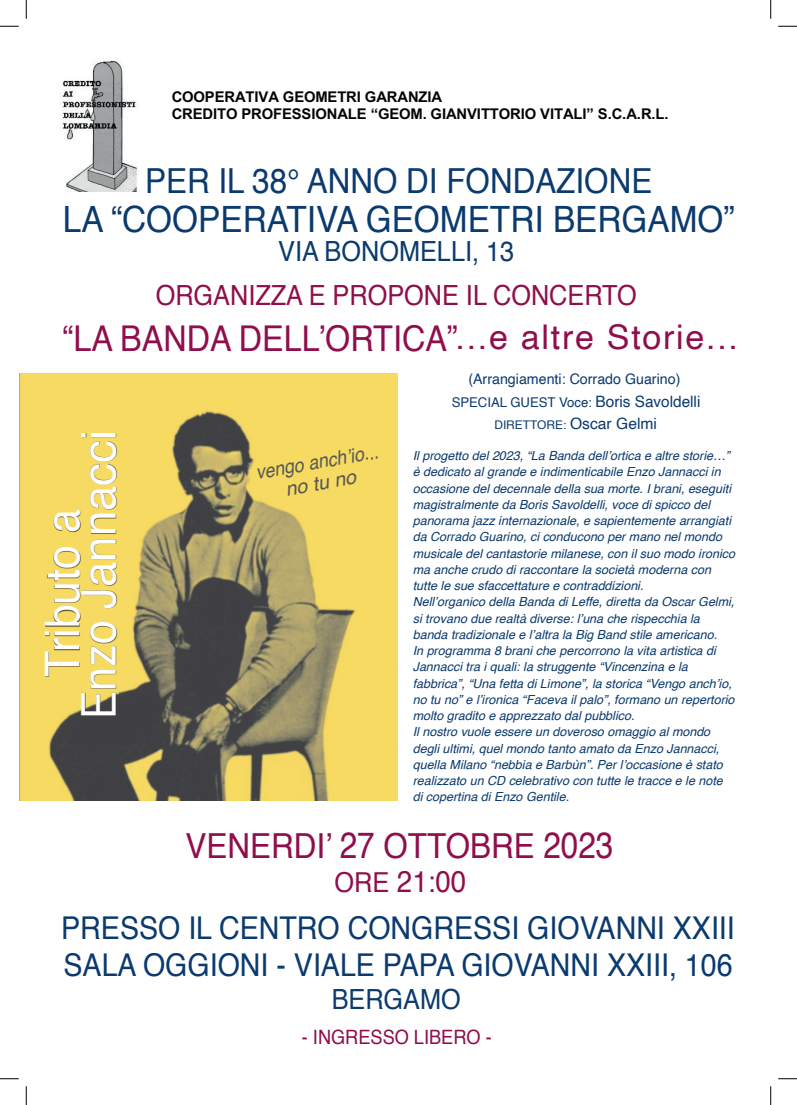
<style>
.page{position:relative;width:797px;height:1105px;background:#fff}
.page>*{position:absolute;margin:0;border:0;box-sizing:border-box;transform-origin:0 0}
.t1{font:48px "Helvetica";color:#fff;scale:.89 1}
.t2{font:36.25px "Helvetica";color:#0a3a6e;scale:.92 1}
.t3{font:35.5px "Helvetica";color:#8f0e4b;scale:.91 1}
.t4{font:34.5px "Helvetica";color:#0a3a6e;scale:.91 1}
.t5{font:34.5px "Helvetica";color:#8f0e4b;scale:.91 1}
.t6{font:31.38px "Helvetica";color:#0a3a6e;scale:.91 1}
.t7{font:30px "Helvetica";color:#8f0e4b;scale:.92 1}
.t8{font:27.75px "Helvetica";color:#8f0e4b;scale:.91 1}
.t9{font:27.75px "Helvetica";color:#0a3a6e;scale:.91 1}
.t10{font:italic 19.75px/21.4px "Helvetica";color:#57585a;text-align:center;scale:.9 1}
.t11{font:19.75px "Helvetica";color:#8f0e4b;scale:.92 1}
.t12{font:700 14.75px/16.8px "Arial";letter-spacing:-.01em;color:#030505}
.t13{font:14.5px "Helvetica";color:#0a3a6e}
.t14{font:13.38px "Helvetica";color:#0a3a6e}
.t15{font:italic 12.5px/16.2px "Helvetica";color:#0a3a6e}
.t16{font:11.88px "Helvetica";color:#0a3a6e}
.s1{font-size:34.12px}
.s2{font-size:15.62px}
.s3{font-size:36.62px}
.s4{font-size:27.5px}
</style>
<div class="page">
<img style="left:20px;top:374px;width:377px;height:426px">
<div style="left:81px;top:433px;width:37px;height:283px;background:#231f20;opacity:.75"></div>
<div style="left:45px;top:510px;width:36px;height:167px;background:#231f20;opacity:.75"></div>
<img style="left:62px;top:61px;width:76px;height:130px">
<svg style="left:0;top:25px;width:19px;height:2px"></svg>
<svg style="left:778px;top:25px;width:19px;height:2px"></svg>
<svg style="left:0;top:1078px;width:19px;height:1px"></svg>
<svg style="left:778px;top:1078px;width:19px;height:1px"></svg>
<svg style="left:25px;top:0;width:2px;height:19px"></svg>
<svg style="left:25px;top:1086px;width:2px;height:19px"></svg>
<svg style="left:770px;top:0;width:1px;height:19px"></svg>
<svg style="left:770px;top:1086px;width:1px;height:19px"></svg>
<p class="t12" style="left:172px;top:89px;width:498px">COOPERATIVA GEOMETRI GARANZIA<br>CREDITO PROFESSIONALE “GEOM. GIANVITTORIO VITALI” S.C.A.R.L.</p>
<h3 class="t4" style="left:145px;top:154px;width:559px">PER IL 38° ANNO DI FONDAZIONE</h3>
<h2 class="t2" style="left:63px;top:191px;width:731px">LA “COOPERATIVA GEOMETRI BERGAMO”</h2>
<h3 class="t9" style="left:278px;top:230px;width:261px">VIA BONOMELLI, 13</h3>
<h3 class="t8" style="left:156px;top:274px;width:530px">ORGANIZZA E PROPONE IL CONCERTO</h3>
<h3 class="t3" style="left:63px;top:311px;width:743px">“LA BANDA DELL’ORTICA”<span class="s1">...e altre Storie...</span></h3>
<h1 class="t1" style="left:62px;top:719px;width:326px;rotate:-90deg">En zo Jannacci</h1>
<h1 class="t1" style="left:25px;top:677px;width:189px;rotate:-90deg">Tributo a</h1>
<h3 class="t10" style="left:254px;top:462px;width:140px;rotate:-10deg">vengo anch’io... no tu no</h3>
<p class="t13" style="left:468px;top:368px;width:213px">(Arrangiamenti: Corrado Guarino)</p>
<p class="t14" style="left:451px;top:392px;width:250px">SPECIAL GUEST Voce: <span class="s2">Boris Savoldelli</span></p>
<p class="t16" style="left:494px;top:416px;width:164px">DIRETTORE: <span class="s2">Oscar Gelmi</span></p>
<p class="t15" style="left:413px;top:448px;width:324px">Il progetto del 2023, “La Banda dell’ortica e altre storie…” è dedicato al grande e indimenticabile Enzo Jannacci in occasione del decennale della sua morte. I brani, eseguiti magistralmente da Boris Savoldelli, voce di spicco del panorama jazz internazionale, e sapientemente arrangiati da Corrado Guarino, ci conducono per mano nel mondo musicale del cantastorie milanese, con il suo modo ironico ma anche crudo di raccontare la società moderna con tutte le sue sfaccettature e contraddizioni.<br>Nell’organico della Banda di Leffe, diretta da Oscar Gelmi, si trovano due realtà diverse: l’una che rispecchia la banda tradizionale e l’altra la Big Band stile americano.<br>In programma 8 brani che percorrono la vita artistica di Jannacci tra i quali: la struggente “Vincenzina e la fabbrica”, “Una fetta di Limone”, la storica “Vengo anch’io, no tu no” e l’ironica “Faceva il palo”, formano un repertorio molto gradito e apprezzato dal pubblico.<br>Il nostro vuole essere un doveroso omaggio al mondo degli ultimi, quel mondo tanto amato da Enzo Jannacci, quella Milano “nebbia e Barbùn”. Per l’occasione è stato realizzato un CD celebrativo con tutte le tracce e le note di copertina di Enzo Gentile.</p>
<h3 class="t5" style="left:185px;top:819px;width:471px">VENERDI’ <span class="s3">27</span> OTTOBRE <span class="s3">2023</span></h3>
<h3 class="t7" style="left:334px;top:858px;width:144px"><span class="s4">ORE</span> 21:00</h3>
<h3 class="t6" style="left:61px;top:903px;width:741px">PRESSO IL CENTRO CONGRESSI GIOVANNI XXIII</h3>
<h3 class="t6" style="left:64px;top:940px;width:736px">SALA OGGIONI - VIALE PAPA GIOVANNI XXIII, 106</h3>
<h3 class="t9" style="left:332px;top:978px;width:143px">BERGAMO</h3>
<h3 class="t11" style="left:302px;top:1021px;width:208px">- INGRESSO LIBERO -</h3>
</div>
